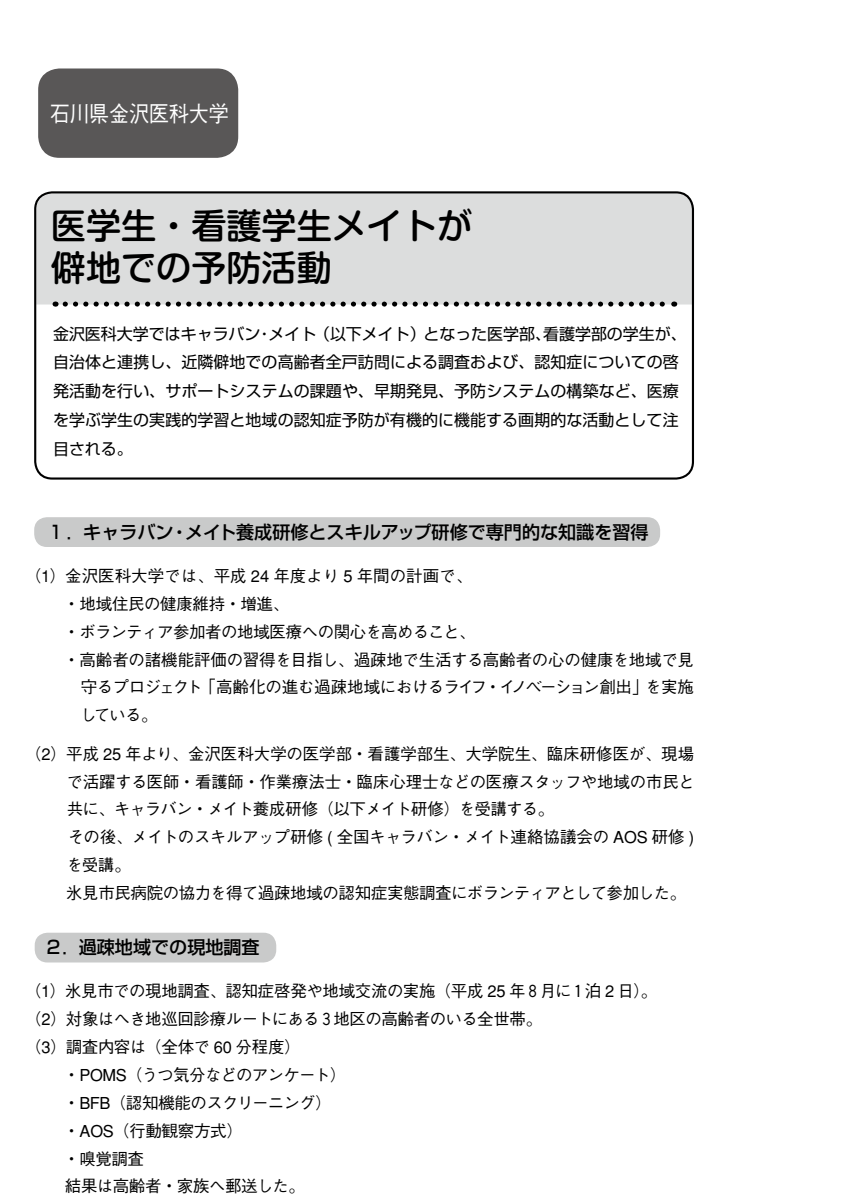
<style>
.page{position:relative;width:852px;height:1204px;background:#fff}
.page>*{position:absolute;margin:0;border:0;box-sizing:border-box;transform-origin:0 0}
.t1{font:500 35.1px/41.4px "Shin M Go";color:#000}
.t2{font:500 22.35px "Gothic BBB";letter-spacing:-.01em;color:#fff;scale:.9 1}
.t3{font:500 18px "Shin Go";color:#000}
.t4{font:500 16.5px/27.9px "Gothic BBB";letter-spacing:-.025em;color:#000}
.t5{font:500 16.5px "Gothic BBB";color:#000}
.t6{font:500 16.5px "Gothic BBB";letter-spacing:-.045em;color:#000}
.t7{font:15.9px/28.7px "Shin Go";letter-spacing:.005em;color:#000}
</style>
<div class="page">
<div style="left:37px;top:193px;width:656px;height:111px;background:#dcdddd"></div>
<div style="left:34px;top:191px;width:659px;height:288px;border:2px solid #000;border-radius:17px"></div>
<svg style="left:65px;top:301px;width:609px;height:5px;background:#929292"></svg>
<div style="left:38px;top:68px;width:200px;height:90px;background:#595757;border-radius:21px"></div>
<div style="left:34px;top:517px;width:625px;height:30px;background:#c9caca;border-radius:13px"></div>
<div style="left:35px;top:932px;width:241px;height:30px;background:#c9caca;border-radius:13px"></div>
<h2 class="t2" style="left:50px;top:100px;width:200px">石川県金沢医科大学</h2>
<h1 class="t1" style="left:51px;top:202px;width:422px">医学生・看護学生メイトが僻地での予防活動</h1>
<p class="t7" style="left:53px;top:318px;width:635px">金沢医科大学ではキャラバン・メイト（以下メイト）となった医学部、看護学部の学生が、自治体と連携し、近隣僻地での高齢者全戸訪問による調査および、認知症についての啓発活動を行い、サポートシステムの課題や、早期発見、予防システムの構築など、医療を学ぶ学生の実践的学習と地域の認知症予防が有機的に機能する画期的な活動として注目される。</p>
<p class="t3" style="left:47px;top:520px;width:603px">１．キャラバン・メイト養成研修とスキルアップ研修で専門的な知識を習得</p>
<p class="t5" style="left:25px;top:566px;width:448px">（1）金沢医科大学では、平成 24 年度より 5 年間の計画で、</p>
<p class="t4" style="left:64px;top:590px;width:227px">・地域住民の健康維持・増進、</p>
<p class="t4" style="left:64px;top:618px;width:413px">・ボランティア参加者の地域医療への関心を高めること、</p>
<p class="t4" style="left:64px;top:646px;width:631px">・高齢者の諸機能評価の習得を目指し、過疎地で生活する高齢者の心の健康を地域で見</p>
<p class="t4" style="left:81px;top:673px;width:614px">守るプロジェクト「高齢化の進む過疎地域におけるライフ・イノベーション創出」を実施</p>
<p class="t4" style="left:80px;top:701px;width:79px">している。</p>
<p class="t4" style="left:66px;top:740px;width:629px;text-indent:-41px">（2）平成 25 年より、金沢医科大学の医学部・看護学部生、大学院生、臨床研修医が、現場で活躍する医師・看護師・作業療法士・臨床心理士などの医療スタッフや地域の市民と共に、キャラバン・メイト養成研修（以下メイト研修）を受講する。<br>その後、メイトのスキルアップ研修 ( 全国キャラバン・メイト連絡協議会の AOS 研修 )を受講。<br>氷見市民病院の協力を得て過疎地域の認知症実態調査にボランティアとして参加した。</p>
<p class="t3" style="left:47px;top:935px;width:214px">2．過疎地域での現地調査</p>
<p class="t4" style="left:25px;top:977px;width:633px">（1）氷見市での現地調査、認知症啓発や地域交流の実施（平成 25 年８月に１泊 2 日）。</p>
<p class="t4" style="left:25px;top:1005px;width:518px">（2）対象はへき地巡回診療ルートにある３地区の高齢者のいる全世帯。</p>
<p class="t4" style="left:25px;top:1033px;width:277px">（3）調査内容は（全体で 60 分程度）</p>
<p class="t4" style="left:64px;top:1061px;width:284px">・POMS（うつ気分などのアンケート）</p>
<p class="t6" style="left:64px;top:1093px;width:269px">・BFB（認知機能のスクリーニング）</p>
<p class="t4" style="left:64px;top:1116px;width:181px">・AOS（行動観察方式）</p>
<p class="t4" style="left:64px;top:1144px;width:82px">・嗅覚調査</p>
<p class="t4" style="left:65px;top:1172px;width:241px">結果は高齢者・家族へ郵送した。</p>
</div>
